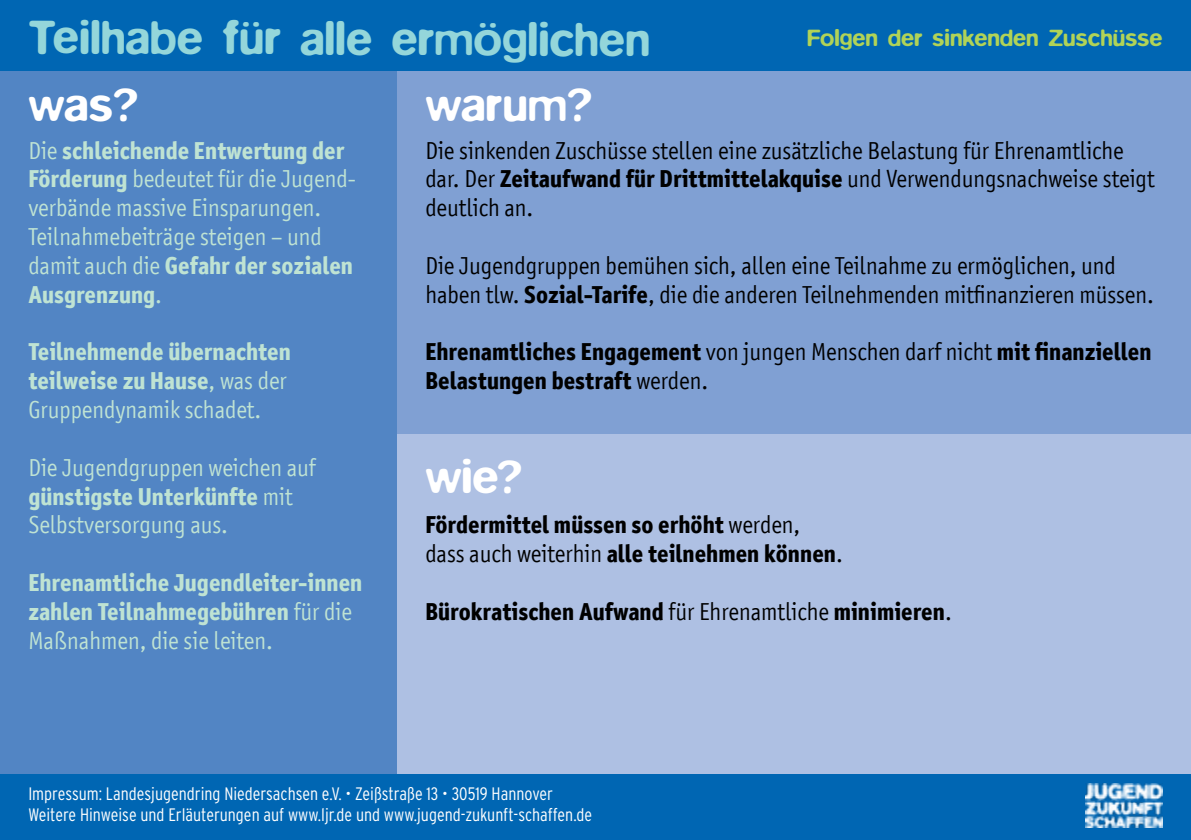
<style>
.page{position:relative;width:1191px;height:840px;background:#fff}
.page>*{position:absolute;margin:0;border:0;box-sizing:border-box;transform-origin:0 0}
.t1{font:500 48px "Blur";letter-spacing:-.005em;color:#94d6da}
.t2{font:500 48px "Blur";color:#fff}
.t3{font:24px/28.8px "Axel";color:#000}
.t4{font:24px/28.8px "Axel";color:#bfe3d3}
.t5{font:700 24px/28.8px "Axel";color:#000}
.t6{font:700 24px/28.8px "Axel";color:#bfe3d3}
.t7{font:500 24px "Blur";color:#b1d357}
.t8{font:300 condensed 18px/21.6px "Interstate Plus";color:#fff}
.s1{font-weight:700}
.s2{font-weight:400}
</style>
<div class="page">
<div style="left:397px;top:0;width:794px;height:441px;background:#80a0d3"></div>
<div style="left:0;top:0;width:397px;height:839px;background:#5285c4"></div>
<div style="left:0;top:0;width:1191px;height:70px;background:#0066b3"></div>
<div style="left:397px;top:434px;width:794px;height:405px;background:#aec0e3"></div>
<div style="left:0;top:774px;width:1191px;height:65px;background:#0066b3"></div>
<img style="left:1085px;top:783px;width:77px;height:44px">
<h1 class="t1" style="left:28px;top:10px;width:623px">Teilhabe für alle ermöglichen</h1>
<p class="t7" style="left:807px;top:24px;width:357px">Folgen der sinkenden Zuschüsse</p>
<h1 class="t2" style="left:28px;top:76px;width:111px">was?</h1>
<h1 class="t2" style="left:425px;top:76px;width:168px">warum?</h1>
<p class="t4" style="left:28px;top:136px;width:329px">Die <span class="s1">schleichende Entwertung der<br>Förderung</span> bedeutet für die Jugend&shy;verbände massive Einsparungen.<br>Teilnahmebeiträge steigen – und damit auch die <span class="s1">Gefahr der sozialen<br>Ausgrenzung</span>.</p>
<p class="t6" style="left:28px;top:337px;width:264px">Teilnehmende übernachten teilweise zu Hause<span class="s2">, was der<br>Gruppendynamik schadet.</span></p>
<p class="t4" style="left:28px;top:453px;width:289px">Die Jugendgruppen weichen auf <span class="s1">günstigste Unterkünfte</span> mit<br>Selbstversorgung aus.</p>
<p class="t6" style="left:28px;top:568px;width:335px">Ehrenamtliche Jugendleiter-innen zahlen Teilnahmegebühren <span class="s2">für die<br>Maßnahmen, die sie leiten.</span></p>
<p class="t3" style="left:425px;top:136px;width:730px">Die sinkenden Zuschüsse stellen eine zusätzliche Belastung für Ehrenamtliche dar. Der <span class="s1">Zeitaufwand für Drittmittelakquise</span> und Verwendungsnachweise steigt deutlich an.</p>
<p class="t3" style="left:425px;top:251px;width:730px">Die Jugendgruppen bemühen sich, allen eine Teilnahme zu ermöglichen, und haben tlw. <span class="s1">Sozial-Tarife</span>, die die anderen Teilnehmenden mitfinanzieren müssen.</p>
<p class="t5" style="left:425px;top:337px;width:727px">Ehrenamtliches Engagement <span class="s2">von jungen Menschen darf nicht</span> mit finanziellen<br>Belastungen bestraft <span class="s2">werden.</span></p>
<h1 class="t2" style="left:425px;top:449px;width:99px">wie?</h1>
<p class="t5" style="left:425px;top:510px;width:419px">Fördermittel müssen so erhöht <span class="s2">werden, dass auch weiterhin</span> alle teilnehmen können<span class="s2">.</span></p>
<p class="t5" style="left:425px;top:597px;width:528px">Bürokratischen Aufwand <span class="s2">für Ehrenamtliche</span> minimieren<span class="s2">.</span></p>
<p class="t8" style="left:28px;top:781px;width:565px">Impressum: Landesjugendring Niedersachsen e.V. • Zeißstraße 13 • 30519 Hannover<br>Weitere Hinweise und Erläuterungen auf www.ljr.de und www.jugend-zukunft-schaffen.de</p>
</div>
